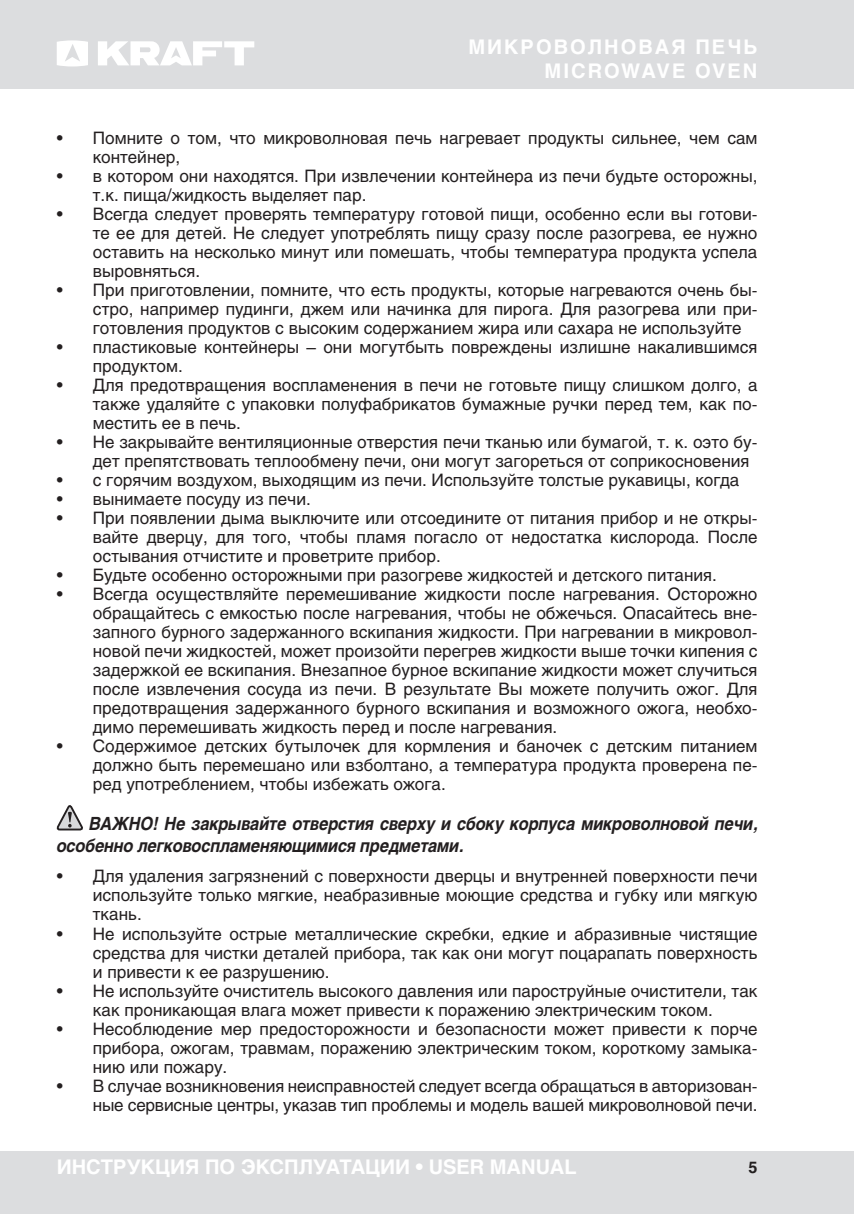
<style>
.page{position:relative;width:854px;height:1214px;background:#fff}
.page>*{position:absolute;margin:0;border:0;box-sizing:border-box;transform-origin:0 0}
.t1{font:700 20px "Helios";color:#fff}
.t2{font:700 20px/24px "Helios";letter-spacing:.1em;color:#fff;text-align:right}
.t3{font:italic 700 18px/21.6px "Helios";letter-spacing:-.01em;color:#231f20;scale:.9 1}
.t4{font:17px/19px "Helios";color:#231f20;text-align:justify}
.t5{font:700 16px "Helios";color:#231f20}
</style>
<div class="page">
<div style="left:0;top:0;width:853px;height:88px;background:#dcdddf"></div>
<div style="left:0;top:1151px;width:853px;height:62px;background:#dcdddf"></div>
<svg style="left:57px;top:40px;width:31px;height:26px"></svg>
<svg style="left:98px;top:41px;width:156px;height:24px"></svg>
<svg style="left:56px;top:805px;width:27px;height:26px"></svg>
<p class="t2" style="left:468px;top:35px;width:290px">МИКРОВОЛНОВАЯ ПЕЧЬ<br>MICROWAVE OVEN</p>
<p class="t4" style="left:93px;top:128px;width:666px;text-indent:-36px">• Помните о том, что микроволновая печь нагревает продукты сильнее, чем сам контейнер,</p>
<p class="t4" style="left:93px;top:166px;width:666px;text-indent:-36px">• в котором они находятся. При извлечении контейнера из печи будьте осторожны, т.к. пища/жидкость выделяет пар.</p>
<p class="t4" style="left:93px;top:204px;width:666px;text-indent:-36px">• Всегда следует проверять температуру готовой пищи, особенно если вы готови&shy;те ее для детей. Не следует употреблять пищу сразу после разогрева, ее нужно оставить на несколько минут или помешать, чтобы температура продукта успела выровняться.</p>
<p class="t4" style="left:93px;top:280px;width:666px;text-indent:-36px">• При приготовлении, помните, что есть продукты, которые нагреваются очень бы&shy;стро, например пудинги, джем или начинка для пирога. Для разогрева или при&shy;готовления продуктов с высоким содержанием жира или сахара не используйте</p>
<p class="t4" style="left:93px;top:337px;width:666px;text-indent:-36px">• пластиковые контейнеры – они могутбыть повреждены излишне накалившимся продуктом.</p>
<p class="t4" style="left:93px;top:375px;width:666px;text-indent:-36px">• Для предотвращения воспламенения в печи не готовьте пищу слишком долго, а также удаляйте с упаковки полуфабрикатов бумажные ручки перед тем, как по&shy;местить ее в печь.</p>
<p class="t4" style="left:93px;top:432px;width:666px;text-indent:-36px">• Не закрывайте вентиляционные отверстия печи тканью или бумагой, т. к. оэто бу&shy;дет препятствовать теплообмену печи, они могут загореться от соприкосновения</p>
<p class="t4" style="left:57px;top:470px;width:684px">• с горячим воздухом, выходящим из печи. Используйте толстые рукавицы, когда</p>
<p class="t4" style="left:57px;top:489px;width:255px">• вынимаете посуду из печи.</p>
<p class="t4" style="left:93px;top:508px;width:666px;text-indent:-36px">• При появлении дыма выключите или отсоедините от питания прибор и не откры&shy;вайте дверцу, для того, чтобы пламя погасло от недостатка кислорода. После остывания отчистите и проветрите прибор.</p>
<p class="t4" style="left:57px;top:565px;width:661px">• Будьте особенно осторожными при разогреве жидкостей и детского питания.</p>
<p class="t4" style="left:93px;top:584px;width:666px;text-indent:-36px">• Всегда осуществляйте перемешивание жидкости после нагревания. Осторожно обращайтесь с емкостью после нагревания, чтобы не обжечься. Опасайтесь вне&shy;запного бурного задержанного вскипания жидкости. При нагревании в микровол&shy;новой печи жидкостей, может произойти перегрев жидкости выше точки кипения с задержкой ее вскипания. Внезапное бурное вскипание жидкости может случиться после извлечения сосуда из печи. В результате Вы можете получить ожог. Для предотвращения задержанного бурного вскипания и возможного ожога, необхо&shy;димо перемешивать жидкость перед и после нагревания.</p>
<p class="t4" style="left:93px;top:736px;width:666px;text-indent:-36px">• Содержимое детских бутылочек для кормления и баночек с детским питанием должно быть перемешано или взболтано, а температура продукта проверена пе&shy;ред употреблением, чтобы избежать ожога.</p>
<p class="t3" style="left:89px;top:813px;width:17px">ВАЖ</p>
<p class="t3" style="left:57px;top:813px;width:779px;text-indent:72px">НО! Не закрывайте отверстия сверху и сбоку корпуса микроволновой печи, особенно легковоспламеняющимися предметами.</p>
<p class="t4" style="left:93px;top:866px;width:666px;text-indent:-36px">• Для удаления загрязнений с поверхности дверцы и внутренней поверхности печи используйте только мягкие, неабразивные моющие средства и губку или мягкую ткань.</p>
<p class="t4" style="left:93px;top:923px;width:666px;text-indent:-36px">• Не используйте острые металлические скребки, едкие и абразивные чистящие средства для чистки деталей прибора, так как они могут поцарапать поверхность и привести к ее разрушению.</p>
<p class="t4" style="left:57px;top:980px;width:702px;text-align:center">• Не используйте очиститель высокого давления или пароструйные очистители, так как проникающая влага может привести к поражению электрическим током.</p>
<p class="t4" style="left:93px;top:1018px;width:666px;text-indent:-36px">• Несоблюдение мер предосторожности и безопасности может привести к порче прибора, ожогам, травмам, поражению электрическим током, короткому замыка&shy;нию или пожару.</p>
<p class="t4" style="left:57px;top:1075px;width:702px;text-align:right">• В случае возникновения неисправностей следует всегда обращаться в авторизован&shy;ные сервисные центры, указав тип проблемы и модель вашей микроволновой печи.</p>
<p class="t1" style="left:57px;top:1155px;width:521px">ИНСТРУКЦИЯ ПО ЭКСПЛУАТАЦИИ • USER MANUAL</p>
<p class="t5" style="left:748px;top:1157px;width:10px">5</p>
</div>
